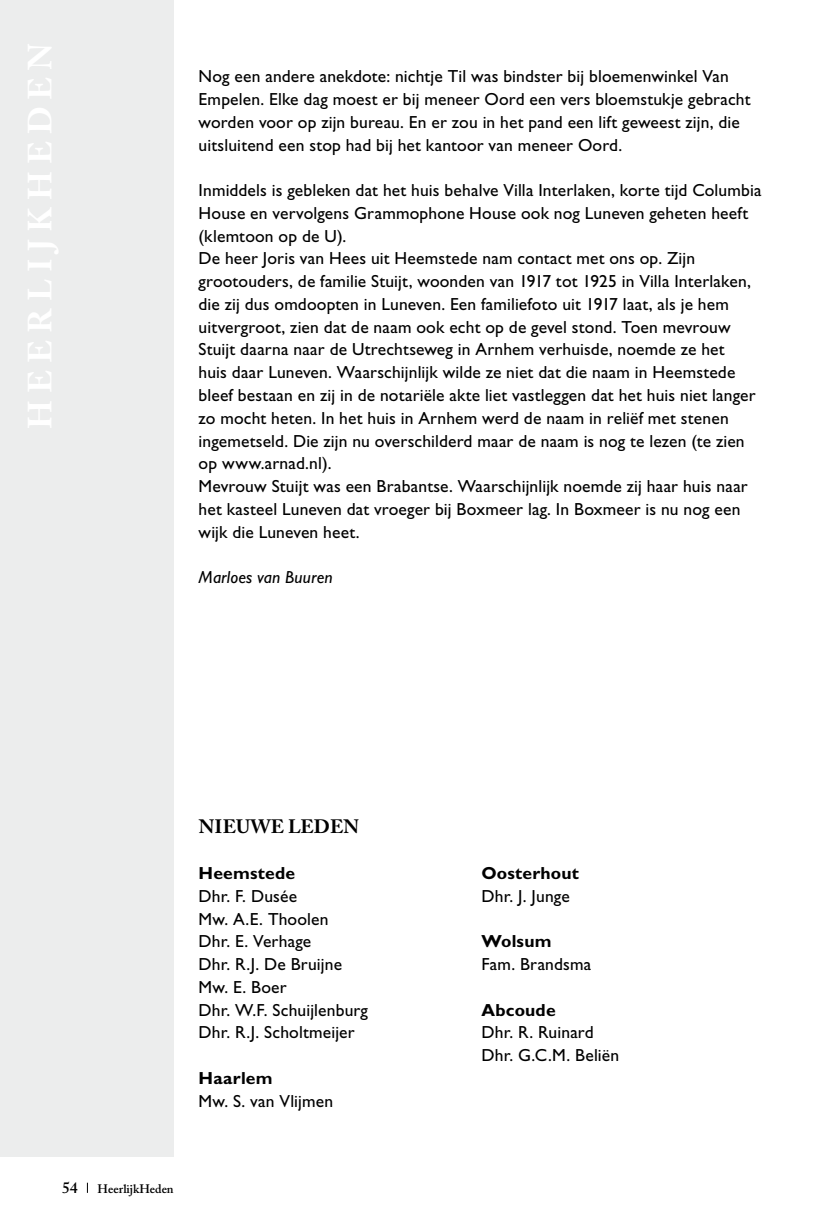
<style>
.page{position:relative;width:819px;height:1216px;background:#fff}
.page>*{position:absolute;margin:0;border:0;box-sizing:border-box;transform-origin:0 0}
.t1{font:700 19.25px "Adobe Caslon Pro";letter-spacing:.01em;color:#000}
.t2{font:17.5px/22.8px "Gill Sans Std";letter-spacing:.01em;color:#000}
.t3{font:700 17.5px "Gill Sans Std";letter-spacing:.01em;color:#000}
.t4{font:italic 17.5px "Gill Sans Std";letter-spacing:.01em;color:#000}
.t5{font:600 15.75px "Adobe Caslon Pro";color:#000}
.t6{font:600 12.25px "Adobe Caslon Pro";color:#000}
</style>
<div class="page">
<div style="left:0;top:0;width:174px;height:1156px;background:#eceded"></div>
<p class="t2" style="left:198px;top:65px;width:553px">Nog een andere anekdote: nichtje Til was bindster bij bloemenwinkel Van Empelen. Elke dag moest er bij meneer Oord een vers bloemstukje gebracht worden voor op zijn bureau. En er zou in het pand een lift geweest zijn, die uitsluitend een stop had bij het kantoor van meneer Oord.</p>
<p class="t2" style="left:198px;top:179px;width:564px">Inmiddels is gebleken dat het huis behalve Villa Interlaken, korte tijd Columbia House en vervolgens Grammophone House ook nog Luneven geheten heeft (klemtoon op de U).<br>De heer Joris van Hees uit Heemstede nam contact met ons op. Zijn grootouders, de familie Stuijt, woonden van 1917 tot 1925 in Villa Interlaken, die zij dus omdoopten in Luneven. Een familiefoto uit 1917 laat, als je hem uitvergroot, zien dat de naam ook echt op de gevel stond. Toen mevrouw Stuijt daarna naar de Utrechtseweg in Arnhem verhuisde, noemde ze het<br>huis daar Luneven. Waarschijnlijk wilde ze niet dat die naam in Heemstede bleef bestaan en zij in de notariële akte liet vastleggen dat het huis niet langer zo mocht heten. In het huis in Arnhem werd de naam in reliëf met stenen ingemetseld. Die zijn nu overschilderd maar de naam is nog te lezen (te zien op www.arnad.nl).<br>Mevrouw Stuijt was een Brabantse. Waarschijnlijk noemde zij haar huis naar het kasteel Luneven dat vroeger bij Boxmeer lag. In Boxmeer is nu nog een wijk die Luneven heet.</p>
<p class="t4" style="left:198px;top:567px;width:136px">Marloes van Buuren</p>
<p class="t1" style="left:199px;top:815px;width:162px">NIEUWE LEDEN</p>
<p class="t3" style="left:198px;top:862px;width:98px">Heemstede</p>
<p class="t2" style="left:198px;top:884px;width:171px">Dhr. F. Dusée<br>Mw. A.E. Thoolen<br>Dhr. E. Verhage<br>Dhr. R.J. De Bruijne<br>Mw. E. Boer<br>Dhr. W.F. Schuijlenburg<br>Dhr. R.J. Scholtmeijer</p>
<p class="t3" style="left:198px;top:1067px;width:76px">Haarlem</p>
<p class="t2" style="left:198px;top:1089px;width:136px">Mw. S. van Vlijmen</p>
<p class="t5" style="left:62px;top:1178px;width:17px">54</p>
<p class="t6" style="left:98px;top:1181px;width:78px">HeerlijkHeden</p>
<p class="t3" style="left:481px;top:862px;width:99px">Oosterhout</p>
<p class="t2" style="left:481px;top:884px;width:90px">Dhr. J. Junge</p>
<p class="t3" style="left:481px;top:931px;width:72px">Wolsum</p>
<p class="t2" style="left:481px;top:952px;width:111px">Fam. Brandsma</p>
<p class="t3" style="left:481px;top:999px;width:76px">Abcoude</p>
<p class="t2" style="left:481px;top:1021px;width:139px">Dhr. R. Ruinard<br>Dhr. G.C.M. Beliën</p>
</div>
